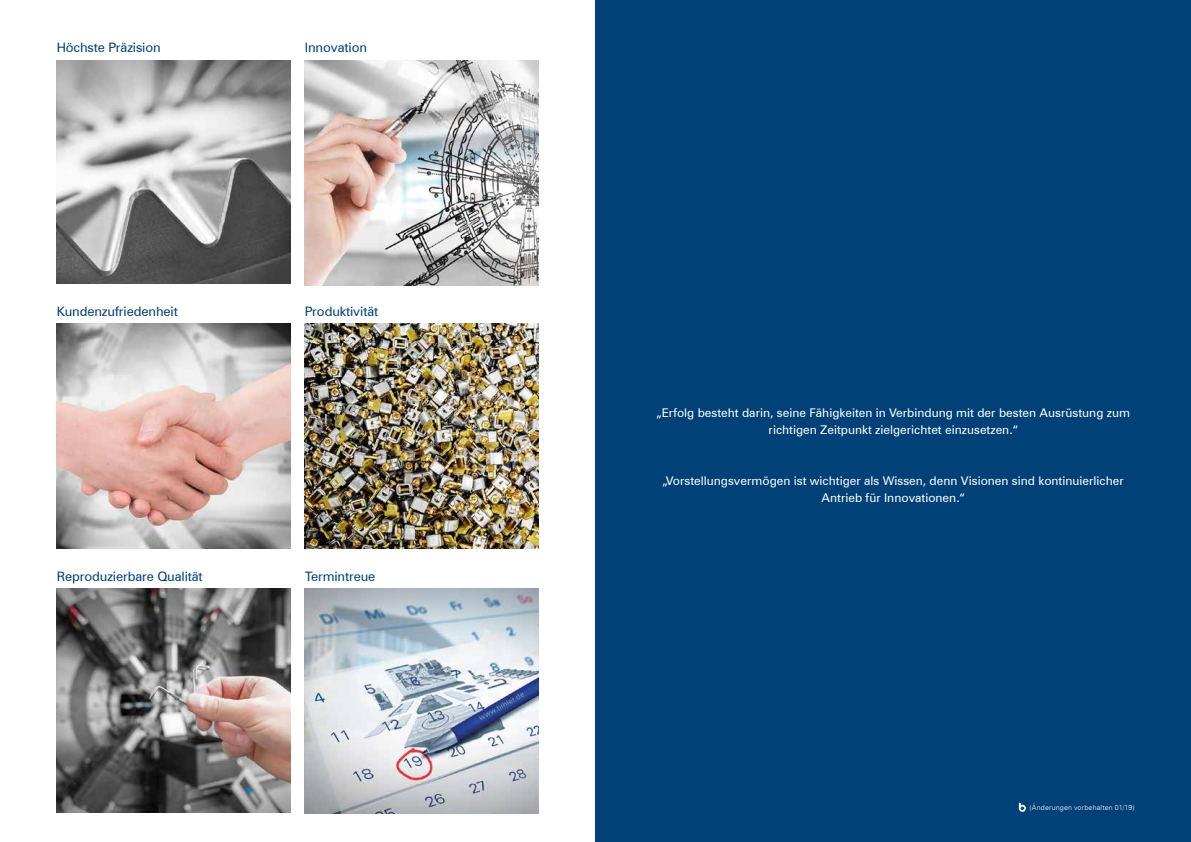
<style>
.page{position:relative;width:1191px;height:842px;background:#fff}
.page>*{position:absolute;margin:0;border:0;box-sizing:border-box;transform-origin:0 0}
.t1{font:13px "Zurich BT";letter-spacing:-.01em;color:#004177}
.t2{font:12px/17px "Zurich BT";color:#fff;text-align:center}
.t3{font:300 7px "Zurich BT";letter-spacing:.025em;color:#fff}
</style>
<div class="page">
<img style="left:57px;top:60px;width:234px;height:224px">
<img style="left:57px;top:324px;width:234px;height:224px">
<img style="left:57px;top:589px;width:234px;height:223px">
<img style="left:305px;top:60px;width:234px;height:225px">
<img style="left:305px;top:324px;width:234px;height:225px">
<img style="left:305px;top:589px;width:234px;height:225px">
<div style="left:595px;top:0;width:596px;height:842px;background:#004177"></div>
<svg style="left:1018px;top:803px;width:8px;height:9px"></svg>
<p class="t1" style="left:57px;top:40px;width:106px">Höchste Präzision</p>
<p class="t1" style="left:305px;top:40px;width:64px">Innovation</p>
<p class="t1" style="left:57px;top:304px;width:123px">Kundenzufriedenheit</p>
<p class="t1" style="left:305px;top:304px;width:75px">Produktivität</p>
<p class="t2" style="left:656px;top:404px;width:475px">„Erfolg besteht darin, seine Fähigkeiten in Verbindung mit der besten Ausrüstung zum richtigen Zeitpunkt zielgerichtet einzusetzen.“</p>
<p class="t2" style="left:662px;top:472px;width:463px">„Vorstellungsvermögen ist wichtiger als Wissen, denn Visionen sind kontinuierlicher<br>Antrieb für Innovationen.“</p>
<p class="t1" style="left:57px;top:568px;width:147px">Reproduzierbare Qualität</p>
<p class="t1" style="left:305px;top:568px;width:72px">Termintreue</p>
<p class="t3" style="left:1029px;top:804px;width:106px">(Änderungen vorbehalten 01/19)</p>
</div>
